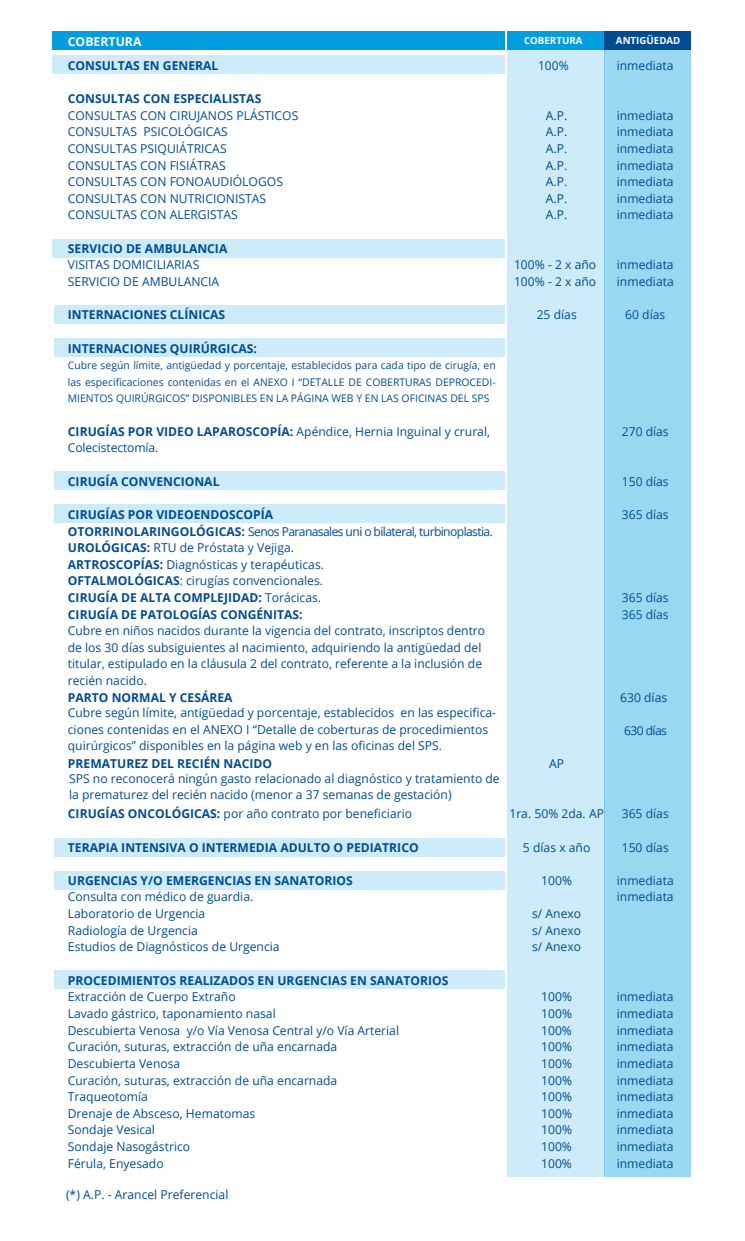
<style>
.page{position:relative;width:745px;height:1241px;background:#fff}
.page>*{position:absolute;margin:0;border:0;box-sizing:border-box;transform-origin:0 0}
.t1{font:12.25px/16.6px "Open Sans";color:#004c93}
.t2{font:700 12.25px "Open Sans";color:#004c93}
.t3{font:700 12.25px "Open Sans";color:#fff}
.t4{font:10.5px/16.6px "Open Sans";color:#004c93;text-align:justify}
.t5{font:700 9.8px "Open Sans";color:#fff}
.s1{font-weight:700}
</style>
<div class="page">
<div style="left:53px;top:55px;width:452px;height:19px;background:#cdebf8"></div>
<div style="left:53px;top:238px;width:452px;height:19px;background:#cdebf8"></div>
<div style="left:54px;top:305px;width:451px;height:19px;background:#cdebf8"></div>
<div style="left:54px;top:338px;width:451px;height:19px;background:#cdebf8"></div>
<div style="left:54px;top:504px;width:451px;height:19px;background:#cdebf8"></div>
<div style="left:54px;top:837px;width:451px;height:19px;background:#cdebf8"></div>
<div style="left:54px;top:870px;width:451px;height:19px;background:#cdebf8"></div>
<div style="left:54px;top:970px;width:451px;height:18px;background:#cdebf8"></div>
<div style="left:54px;top:471px;width:451px;height:19px;background:#cdebf8"></div>
<div style="left:506px;top:40px;width:98px;height:1136px;background:#cdebf8"></div>
<div style="left:604px;top:40px;width:86px;height:1136px;background:#9ad8f2"></div>
<div style="left:506px;top:31px;width:98px;height:19px;background:#009ee0"></div>
<div style="left:604px;top:31px;width:86px;height:19px;background:#004c93"></div>
<div style="left:53px;top:31px;width:452px;height:19px;background:#009ee0"></div>
<p class="t3" style="left:68px;top:33px;width:75px">COBERTURA</p>
<p class="t5" style="left:523px;top:33px;width:60px">COBERTURA</p>
<p class="t5" style="left:615px;top:33px;width:66px">ANTIGÜEDAD</p>
<p class="t2" style="left:68px;top:57px;width:152px">CONSULTAS EN GENERAL</p>
<p class="t1" style="left:537px;top:57px;width:32px">100%</p>
<p class="t1" style="left:616px;top:57px;width:58px">inmediata</p>
<p class="t2" style="left:68px;top:90px;width:195px">CONSULTAS CON ESPECIALISTAS</p>
<p class="t1" style="left:68px;top:106px;width:232px">CONSULTAS CON CIRUJANOS PLÁSTICOS</p>
<p class="t1" style="left:545px;top:106px;width:23px">A.P.</p>
<p class="t1" style="left:616px;top:106px;width:58px">inmediata</p>
<p class="t1" style="left:68px;top:123px;width:161px">CONSULTAS PSICOLÓGICAS</p>
<p class="t1" style="left:545px;top:123px;width:23px">A.P.</p>
<p class="t1" style="left:616px;top:123px;width:58px">inmediata</p>
<p class="t1" style="left:68px;top:140px;width:160px">CONSULTAS PSIQUIÁTRICAS</p>
<p class="t1" style="left:545px;top:140px;width:23px">A.P.</p>
<p class="t1" style="left:616px;top:140px;width:58px">inmediata</p>
<p class="t1" style="left:68px;top:156px;width:159px">CONSULTAS CON FISIÁTRAS</p>
<p class="t1" style="left:545px;top:156px;width:23px">A.P.</p>
<p class="t1" style="left:616px;top:156px;width:58px">inmediata</p>
<p class="t1" style="left:68px;top:173px;width:216px">CONSULTAS CON FONOAUDIÓLOGOS</p>
<p class="t1" style="left:545px;top:173px;width:23px">A.P.</p>
<p class="t1" style="left:616px;top:173px;width:58px">inmediata</p>
<p class="t1" style="left:68px;top:190px;width:200px">CONSULTAS CON NUTRICIONISTAS</p>
<p class="t1" style="left:545px;top:190px;width:23px">A.P.</p>
<p class="t1" style="left:616px;top:190px;width:58px">inmediata</p>
<p class="t1" style="left:68px;top:206px;width:171px">CONSULTAS CON ALERGISTAS</p>
<p class="t1" style="left:545px;top:206px;width:23px">A.P.</p>
<p class="t1" style="left:616px;top:206px;width:58px">inmediata</p>
<p class="t2" style="left:68px;top:239px;width:161px">SERVICIO DE AMBULANCIA</p>
<p class="t1" style="left:68px;top:256px;width:133px">VISITAS DOMICILIARIAS</p>
<p class="t1" style="left:513px;top:256px;width:84px">100% - 2 x año</p>
<p class="t1" style="left:616px;top:256px;width:58px">inmediata</p>
<p class="t1" style="left:68px;top:273px;width:153px">SERVICIO DE AMBULANCIA</p>
<p class="t1" style="left:513px;top:273px;width:84px">100% - 2 x año</p>
<p class="t1" style="left:616px;top:273px;width:58px">inmediata</p>
<p class="t2" style="left:68px;top:306px;width:158px">INTERNACIONES CLÍNICAS</p>
<p class="t1" style="left:536px;top:306px;width:42px">25 días</p>
<p class="t1" style="left:625px;top:306px;width:42px">60 días</p>
<p class="t2" style="left:68px;top:339px;width:190px">INTERNACIONES QUIRÚRGICAS:</p>
<p class="t4" style="left:68px;top:356px;width:429px">Cubre según límite, antigüedad y porcentaje, establecidos para cada tipo de cirugía, en las especificaciones contenidas en el ANEXO I “DETALLE DE COBERTURAS DEPROCEDI-MIENTOS QUIRÚRGICOS” DISPONIBLES EN LA PÁGINA WEB Y EN LAS OFICINAS DEL SPS</p>
<p class="t1" style="left:68px;top:422px;width:423px"><span class="s1">CIRUGÍAS POR VIDEO LAPAROSCOPÍA:</span> Apéndice, Hernia Inguinal y crural,</p>
<p class="t1" style="left:621px;top:422px;width:48px">270 días</p>
<p class="t1" style="left:68px;top:439px;width:92px">Colecistectomía.</p>
<p class="t2" style="left:68px;top:472px;width:153px">CIRUGÍA CONVENCIONAL</p>
<p class="t1" style="left:621px;top:472px;width:48px">150 días</p>
<p class="t2" style="left:68px;top:505px;width:206px">CIRUGÍAS POR VIDEOENDOSCOPÍA</p>
<p class="t1" style="left:621px;top:505px;width:48px">365 días</p>
<p class="t1" style="left:68px;top:522px;width:426px"><span class="s1">OTORRINOLARINGOLÓGICAS:</span> Senos Paranasales uni o bilateral, turbinoplastia.<br><span class="s1">UROLÓGICAS:</span> RTU de Próstata y Vejiga.<br><span class="s1">ARTROSCOPÍAS:</span> Diagnósticas y terapéuticas.<br><span class="s1">OFTALMOLÓGICAS</span>: cirugías convencionales.<br><span class="s1">CIRUGÍA DE ALTA COMPLEJIDAD:</span> Torácicas.</p>
<p class="t1" style="left:621px;top:589px;width:48px">365 días</p>
<p class="t2" style="left:68px;top:605px;width:236px">CIRUGÍA DE PATOLOGÍAS CONGÉNITAS:</p>
<p class="t1" style="left:621px;top:605px;width:48px">365 días</p>
<p class="t1" style="left:68px;top:622px;width:418px">Cubre en niños nacidos durante la vigencia del contrato, inscriptos dentro de los 30 días subsiguientes al nacimiento, adquiriendo la antigüedad del titular, estipulado en la cláusula 2 del contrato, referente a la inclusión de recién nacido.</p>
<p class="t1" style="left:68px;top:704px;width:429px">Cubre según límite, antigüedad y porcentaje, establecidos en las especifica&shy;ciones contenidas en el ANEXO I “Detalle de coberturas de procedimientos quirúrgicos” disponibles en la página web y en las oficinas del SPS.</p>
<p class="t1" style="left:69px;top:769px;width:432px">SPS no reconocerá ningún gasto relacionado al diagnóstico y tratamiento de la prematurez del recién nacido (menor a 37 semanas de gestación)</p>
<p class="t2" style="left:68px;top:688px;width:166px">PARTO NORMAL Y CESÁREA</p>
<p class="t1" style="left:619px;top:688px;width:48px">630 días</p>
<p class="t1" style="left:623px;top:722px;width:44px">630 días</p>
<p class="t2" style="left:68px;top:755px;width:206px">PREMATUREZ DEL RECIÉN NACIDO</p>
<p class="t1" style="left:549px;top:755px;width:16px">AP</p>
<p class="t1" style="left:68px;top:805px;width:345px"><span class="s1">CIRUGÍAS ONCOLÓGICAS:</span> por año contrato por beneficiario</p>
<p class="t1" style="left:509px;top:805px;width:96px">1ra. 50% 2da. AP</p>
<p class="t1" style="left:621px;top:805px;width:48px">365 días</p>
<p class="t2" style="left:68px;top:838px;width:352px">TERAPIA INTENSIVA O INTERMEDIA ADULTO O PEDIATRICO</p>
<p class="t1" style="left:522px;top:838px;width:69px">5 días x año</p>
<p class="t1" style="left:621px;top:838px;width:49px">150 días</p>
<p class="t2" style="left:68px;top:871px;width:286px">URGENCIAS Y/O EMERGENCIAS EN SANATORIOS</p>
<p class="t1" style="left:541px;top:871px;width:32px">100%</p>
<p class="t1" style="left:616px;top:871px;width:58px">inmediata</p>
<p class="t1" style="left:68px;top:888px;width:187px">Consulta con médico de guardia.</p>
<p class="t1" style="left:616px;top:888px;width:58px">inmediata</p>
<p class="t1" style="left:68px;top:904px;width:139px">Laboratorio de Urgencia</p>
<p class="t1" style="left:532px;top:904px;width:51px">s/ Anexo</p>
<p class="t1" style="left:68px;top:921px;width:131px">Radiología de Urgencia</p>
<p class="t1" style="left:532px;top:921px;width:51px">s/ Anexo</p>
<p class="t1" style="left:68px;top:938px;width:213px">Estudios de Diagnósticos de Urgencia</p>
<p class="t1" style="left:532px;top:938px;width:50px">s/ Anexo</p>
<p class="t2" style="left:68px;top:971px;width:382px">PROCEDIMIENTOS REALIZADOS EN URGENCIAS EN SANATORIOS</p>
<p class="t1" style="left:68px;top:988px;width:169px">Extracción de Cuerpo Extraño</p>
<p class="t1" style="left:541px;top:988px;width:32px">100%</p>
<p class="t1" style="left:616px;top:988px;width:58px">inmediata</p>
<p class="t1" style="left:68px;top:1004px;width:209px">Lavado gástrico, taponamiento nasal</p>
<p class="t1" style="left:541px;top:1004px;width:32px">100%</p>
<p class="t1" style="left:616px;top:1004px;width:58px">inmediata</p>
<p class="t1" style="left:68px;top:1021px;width:332px">Descubierta Venosa y/o Vía Venosa Central y/o Vía Arterial</p>
<p class="t1" style="left:541px;top:1021px;width:32px">100%</p>
<p class="t1" style="left:616px;top:1021px;width:58px">inmediata</p>
<p class="t1" style="left:68px;top:1037px;width:271px">Curación, suturas, extracción de uña encarnada</p>
<p class="t1" style="left:541px;top:1037px;width:32px">100%</p>
<p class="t1" style="left:616px;top:1037px;width:58px">inmediata</p>
<p class="t1" style="left:68px;top:1054px;width:114px">Descubierta Venosa</p>
<p class="t1" style="left:541px;top:1054px;width:32px">100%</p>
<p class="t1" style="left:616px;top:1054px;width:58px">inmediata</p>
<p class="t1" style="left:68px;top:1071px;width:271px">Curación, suturas, extracción de uña encarnada</p>
<p class="t1" style="left:541px;top:1071px;width:32px">100%</p>
<p class="t1" style="left:616px;top:1071px;width:58px">inmediata</p>
<p class="t1" style="left:68px;top:1087px;width:82px">Traqueotomía</p>
<p class="t1" style="left:541px;top:1087px;width:32px">100%</p>
<p class="t1" style="left:616px;top:1087px;width:58px">inmediata</p>
<p class="t1" style="left:68px;top:1104px;width:189px">Drenaje de Absceso, Hematomas</p>
<p class="t1" style="left:541px;top:1104px;width:32px">100%</p>
<p class="t1" style="left:616px;top:1104px;width:58px">inmediata</p>
<p class="t1" style="left:68px;top:1121px;width:89px">Sondaje Vesical</p>
<p class="t1" style="left:541px;top:1121px;width:32px">100%</p>
<p class="t1" style="left:616px;top:1121px;width:58px">inmediata</p>
<p class="t1" style="left:68px;top:1137px;width:124px">Sondaje Nasogástrico</p>
<p class="t1" style="left:541px;top:1137px;width:32px">100%</p>
<p class="t1" style="left:616px;top:1137px;width:58px">inmediata</p>
<p class="t1" style="left:68px;top:1154px;width:97px">Férula, Enyesado</p>
<p class="t1" style="left:541px;top:1154px;width:32px">100%</p>
<p class="t1" style="left:616px;top:1154px;width:58px">inmediata</p>
<p class="t1" style="left:66px;top:1185px;width:164px">(*) A.P. - Arancel Preferencial</p>
</div>
